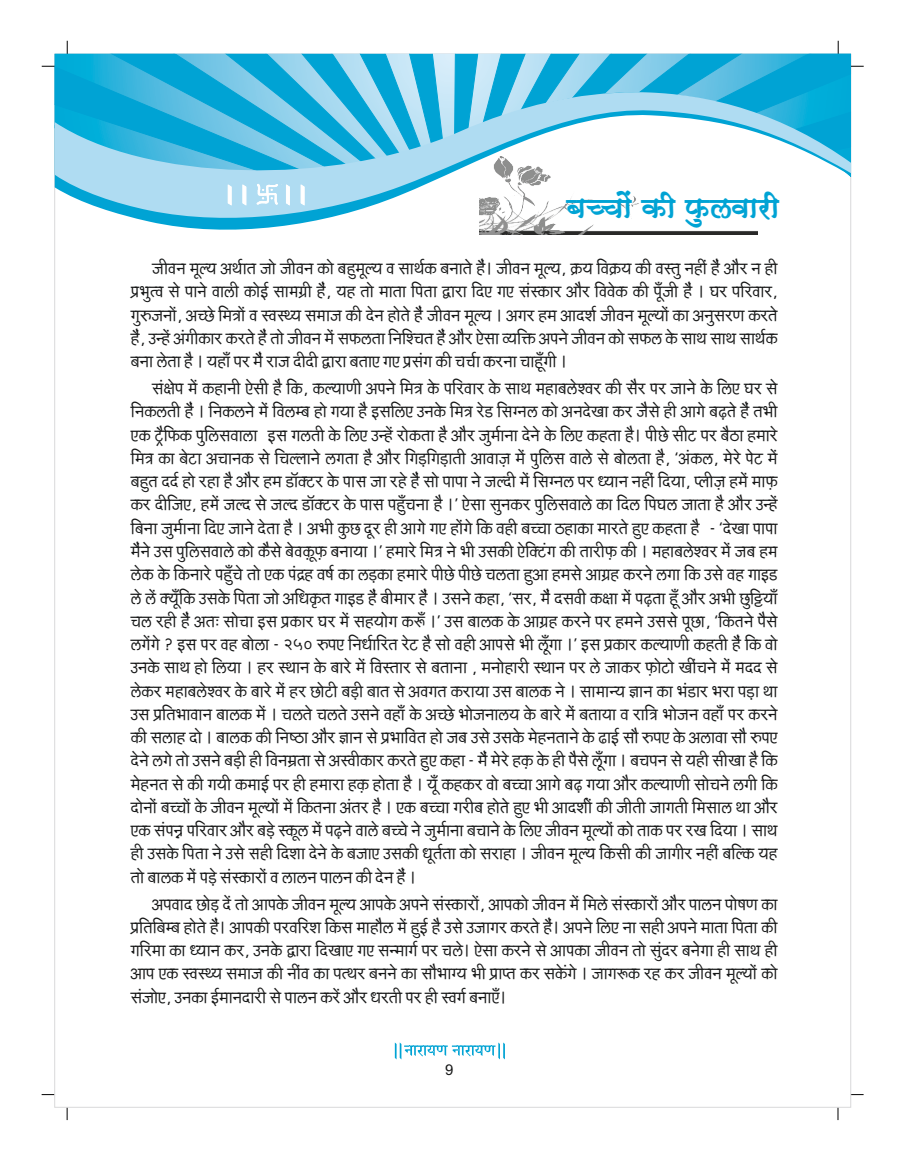
<style>
.page{position:relative;width:906px;height:1161px;background:#fff}
.page>*{position:absolute;margin:0;border:0;box-sizing:border-box;transform-origin:0 0}
.t1{font:36px "APS DV Mogra Bold";color:#00a3d4;scale:.86 1}
.t2{font:19.5px/23.2px "APS DV Prakash Normal";color:#151616;text-align:justify}
.t3{font:14.85px "Arial";color:#151616}
</style>
<div class="page">
<svg style="left:837px;top:1094px;width:26px;height:26px"></svg>
<svg style="left:42px;top:1094px;width:26px;height:26px"></svg>
<svg style="left:97px;top:207px;width:754px;height:20px"></svg>
<img style="left:254px;top:207px;width:27px;height:1px">
<svg style="left:42px;top:41px;width:821px;height:166px"></svg>
<svg style="left:395px;top:1042px;width:110px;height:17px"></svg>
<img style="left:480px;top:157px;width:277px;height:77px">
<h1 class="t1" style="left:567px;top:190px;width:249px">yeÛÛeesb keâer Hegâ}keejer</h1>
<p class="t2" style="left:131px;top:258px;width:648px;text-indent:21px">peerkeve cetuÙe DeLe&amp;ele pees peerkeve keâes yengcetuÙe ke meeLe&amp;keâ yeveeles nwb~ peerkeve cetuÙe, ›eâÙe efke›eâÙe keâer kemleg venerb nwb Deewj ve ner heÇYeglke mes heeves kee}er keâesF&amp; meeceieÇer nwb, Ùen lees ceelee efhelee Éeje efoS ieS mebmkeâej Deewj efkekeskeâ keâer hetBpeer nwb ~ Iej heefjkeej, ieg®peveesb, DeÛÚs efce$eesb ke mkemLÙe meceepe keâer osve nesles nwb peerkeve cetuÙe ~ Deiej nce DeeoMe&amp; peerkeve cetuÙeesb keâe DevegmejCe keâjles nwb, Gvnsb Debieerkeâej keâjles nwb lees peerkeve cesb meHeâ}lee efveefMÛele nwb Deewj Ssmee kÙeefòeâ Deheves peerkeve keâes meHeâ} kesâ meeLe meeLe meeLe&amp;keâ yevee }slee nw ~ ÙeneB hej cewb jepe oeroer Éeje yeleeS ieS heÇmebie keâer ÛeÛe&amp;e keâjvee ÛeentBieer ~</p>
<p class="t2" style="left:131px;top:378px;width:648px;text-indent:21px">meb#eshe cesb keâneveer Ssmeer nw efkeâ, keâuÙeeCeer Deheves efce$e kesâ heefjkeej kesâ meeLe ceneye}sMkej keâer mewj hej peeves kesâ ef}S Iej mes efvekeâ}leer nwb ~ efvekeâ}ves cesb efke}cye nes ieÙee nw Fmeef}S Gvekesâ efce$e js[ efmeive} keâes DeveosKee keâj pewmes ner Deeies yeÌ{les nwb leYeer Skeâ š^wefHeâkeâ hegef}mekee}e Fme ie}leer kesâ ef}S Gvnsb jeskeâlee nw Deewj pegce&amp;evee osves kesâ ef}S keânlee nw~ heerÚs meerš hej yew"e nceejs efce$e keâe yesše DeÛeevekeâ mes efÛeuueeves }ielee nw Deewj efieÌ[efieÌ[eleer DeekeeÌpe cesb hegef}me kee}s mes yees}lee nw, ‘Debkeâ}, cesjs hesš cesb yengle oo&amp; nes jne nw Deewj nce [e@keäšj kesâ heeme pee jns nwb mees heehee ves peuoer cesb efmeive} hej OÙeeve venerb efoÙee, hueerÌpe ncesb ceeÌHeâ keâj oerefpeS, ncesb peuo mes peuo [e@keäšj kesâ heeme hengBÛevee nw ~’ Ssmee megvekeâj hegef}mekee}s keâe efo} efheIe} peelee nw Deewj Gvnsb efyevee pegce&amp;evee efoS peeves oslee nw ~ DeYeer kegâÚ otj ner Deeies ieS nesbies efkeâ kener yeÛÛee "nekeâe ceejles ngS keânlee nw - ‘osKee heehee cewbves Gme hegef}mekee}s keâes keâwmes yeskeÌkeâtÌHeâ yeveeÙee ~’ nceejs efce$e ves Yeer Gmekeâer Ssefkeäšbie keâer leejerÌHeâ keâer ~ ceneye}sMkej cesb peye nce }skeâ kesâ efkeâveejs hengBÛes lees Skeâ hebõn ke&lt;e&amp; keâe }Ì[keâe nceejs heerÚs heerÚs Ûe}lee ngDee ncemes DeeieÇn keâjves }iee efkeâ Gmes ken ieeF[ }s }sb keäÙetBefkeâ Gmekesâ efhelee pees DeefOeke=âle ieeF[ nwb yeerceej nwb ~ Gmeves keâne, ‘mej, cewb omekeer keâ#ee cesb heÌ{lee ntB Deewj DeYeer ÚgefóÙeeB Ûe} jner nwb DeleŠ meesÛee Fme heÇkeâej Iej cesb menÙeesie keâ™B ~’ Gme yee}keâ kesâ DeeieÇn keâjves hej nceves Gmemes hetÚe, ‘efkeâleves hewmes }iesbies ? Fme hej ken yees}e - 250 ®heS efveOe&amp;eefjle jsš nw mees kener Deehemes Yeer }tBiee ~’ Fme heÇkeâej keâuÙeeCeer keânleer nwb efkeâ kees Gvekesâ meeLe nes ef}Ùee ~ nj mLeeve kesâ yeejs cesb efkemleej mes yeleevee , ceveesnejer mLeeve hej }s peekeâj ÌHeâesšes KeerbÛeves cesb ceoo mes }skeâj ceneye}sMkej kesâ yeejs cesb nj Úesšer yeÌ[er yeele mes Dekeiele keâjeÙee Gme yee}keâ ves ~ meeceevÙe %eeve keâe Yeb[ej Yeje heÌ[e Lee Gme heÇefleYeekeeve yee}keâ cesb ~ Ûe}les Ûe}les Gmeves keneB kesâ DeÛÚs Yeespevee}Ùe kesâ yeejs cesb yeleeÙee ke jeef$e Yeespeve keneB hej keâjves keâer me}en oes ~ yee}keâ keâer efve…e Deewj %eeve mes heÇYeeefkele nes peye Gmes Gmekesâ cesnveleeves kesâ {eF&amp; meew ®heS kesâ De}ekee meew ®heS osves }ies lees Gmeves yeÌ[er ner efkeveceÇlee mes Demkeerkeâej keâjles ngS keâne - cewb cesjs nÌkeâ kesâ ner hewmes }tBiee ~ yeÛeheve mes Ùener meerKee nw efkeâ cesnvele mes keâer ieÙeer keâceeF&amp; hej ner nceeje nÌkeâ neslee nw ~ ÙetB keânkeâj kees yeÛÛee Deeies yeÌ{ ieÙee Deewj keâuÙeeCeer meesÛeves }ieer efkeâ oesveesb yeÛÛeesb kesâ peerkeve cetuÙeesb cesb efkeâlevee Deblej nw ~ Skeâ yeÛÛee iejerye nesles ngS Yeer DeeoMe&amp;esb keâer peerleer peeieleer efcemee} Lee Deewj Skeâ mebheve&gt; heefjkeej Deewj yeÌ[s mkeât} cesb heÌ{ves kee}s yeÛÛes ves pegce&amp;evee yeÛeeves kesâ ef}S peerkeve cetuÙeesb keâes leekeâ hej jKe efoÙee ~ meeLe ner Gmekesâ efhelee ves Gmes mener efoMee osves kesâ yepeeS Gmekeâer Oetle&amp;lee keâes mejene ~ peerkeve cetuÙe efkeâmeer keâer peeieerj venerb yeefukeâ Ùen lees yee}keâ cesb heÌ[s mebmkeâejesb ke }e}ve hee}ve keâer osve nwb ~</p>
<p class="t2" style="left:131px;top:893px;width:648px;text-indent:21px">Dehekeeo ÚesÌ[ osb lees Deehekesâ peerkeve cetuÙe Deehekesâ Deheves mebmkeâejesb, Deehekeâes peerkeve cesb efce}s mebmkeâejesb Deewj hee}ve hees&lt;eCe keâe heÇefleefyecye nesles nwb~ Deehekeâer hejkeefjMe efkeâme ceenew} cesb ngF&amp; nw Gmes Gpeeiej keâjles nwb~ Deheves ef}S vee mener Deheves ceelee efhelee keâer ieefjcee keâe OÙeeve keâj, Gvekesâ Éeje efoKeeS ieS mevceeie&amp; hej Ûe}s~ Ssmee keâjves mes Deehekeâe peerkeve lees megboj yevesiee ner meeLe ner Deehe Skeâ mkemLÙe meceepe keâer veerbke keâe helLej yeveves keâe meewYeeiÙe Yeer heÇehle keâj mekesâbies ~ peeie™keâ jn keâj peerkeve cetuÙeesb keâes mebpeesS, Gvekeâe F&amp;ceeveoejer mes hee}ve keâjsb Deewj Oejleer hej ner mkeie&amp; yeveeSB~</p>
<p class="t3" style="left:445px;top:1064px;width:10px">9</p>
</div>
